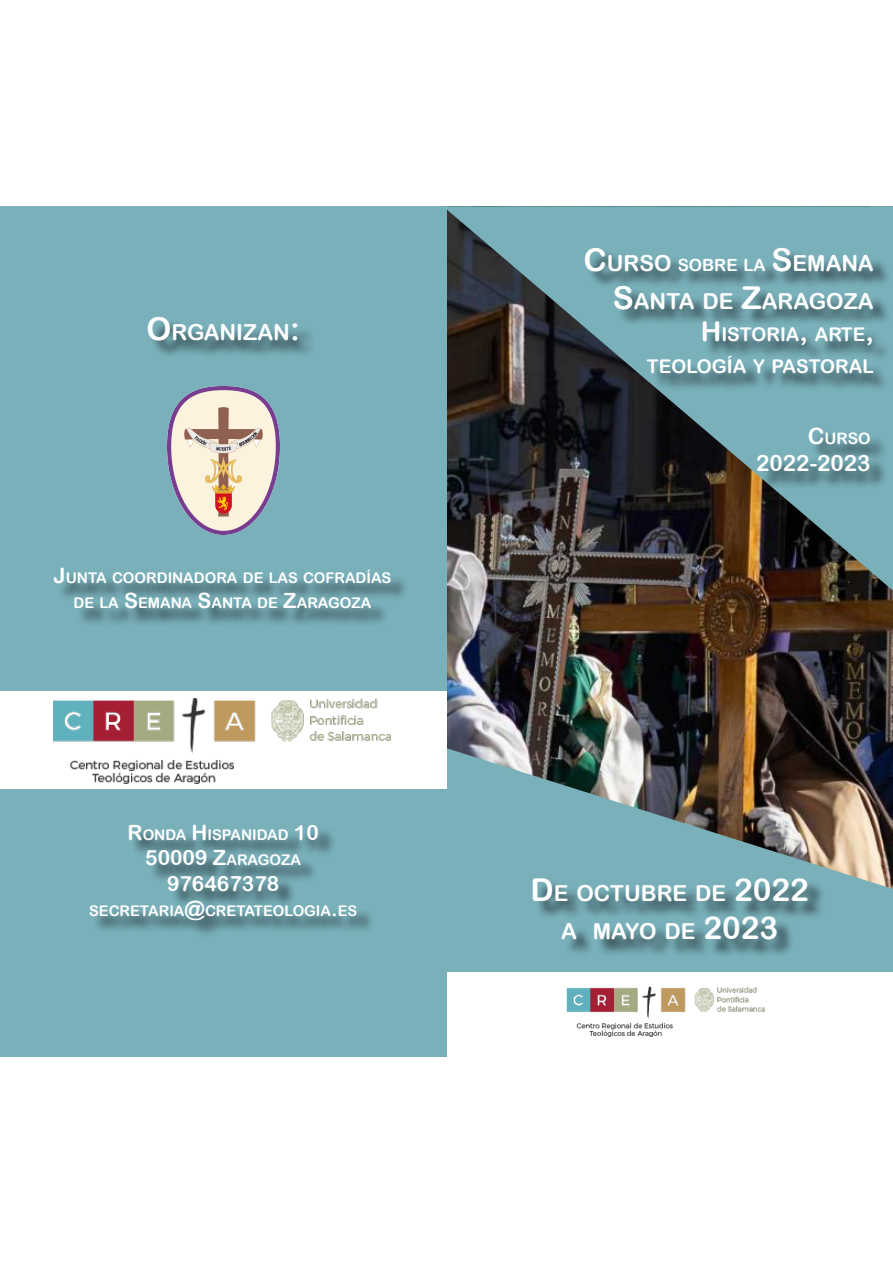
<style>
.page{position:relative;width:893px;height:1263px;background:#fff}
.page>*{position:absolute;margin:0;border:0;box-sizing:border-box;transform-origin:0 0}
.t1{font:22.5px "Arial Rounded MT Bold";color:#fff}
.t2{font:22.05px/37.8px "Arial Rounded MT Bold";color:#fff;text-align:right}
.t3{font:21px "Arial Rounded MT Bold";color:#fff}
.t4{font:18.9px/32.4px "Arial Rounded MT Bold";color:#fff;text-align:right}
.t5{font:15.75px "Arial Rounded MT Bold";color:#fff}
.t6{font:14.7px/25.2px "Arial Rounded MT Bold";color:#fff;text-align:center}
.s1{font-size:31.5px}
.s2{font-size:21px}
.s3{font-size:16.8px}
.s4{font-size:27px}
.s5{font-size:22.5px}
</style>
<div class="page">
<img style="left:446px;top:591px;width:447px;height:157px">
<svg style="left:446px;top:206px;width:447px;height:385px;background:#485658"></svg>
<div style="left:588px;top:250px;width:303px;height:142px;background:#231f20;opacity:.75"></div>
<div style="left:760px;top:431px;width:128px;height:58px;background:#231f20;opacity:.75"></div>
<img style="left:446px;top:748px;width:447px;height:224px">
<img style="left:566px;top:986px;width:199px;height:50px">
<div style="left:535px;top:880px;width:291px;height:77px;background:#231f20;opacity:.75"></div>
<div style="left:0;top:206px;width:446px;height:851px;background:#79b0ba"></div>
<div style="left:0;top:691px;width:446px;height:98px;background:#fff"></div>
<img style="left:53px;top:698px;width:338px;height:85px">
<div style="left:151px;top:319px;width:164px;height:39px;background:#231f20;opacity:.75"></div>
<img style="left:167px;top:386px;width:112px;height:148px">
<div style="left:57px;top:570px;width:352px;height:57px;background:#231f20;opacity:.75"></div>
<div style="left:92px;top:827px;width:283px;height:111px;background:#231f20;opacity:.75"></div>
<p class="t2" style="left:147px;top:313px;width:155px"><span class="s1">O</span>RGANIZAN<span class="s1">:</span></p>
<p class="t6" style="left:54px;top:565px;width:339px"><span class="s2">J</span>UNTA COORDINADORA DE LAS COFRADÍAS<br>DE LA <span class="s2">S</span>EMANA <span class="s2">S</span>ANTA DE <span class="s2">Z</span>ARAGOZA</p>
<p class="t6" style="left:128px;top:822px;width:193px"><span class="s2">R</span>ONDA <span class="s2">H</span>ISPANIDAD <span class="s2">10<br>50009 Z</span>ARAGOZA</p>
<p class="t3" style="left:167px;top:871px;width:114px">976467378</p>
<p class="t6" style="left:89px;top:898px;width:270px">SECRETARIA<span class="s2">@</span>CRETATEOLOGIA<span class="s2">.</span>ES</p>
<p class="t2" style="left:584px;top:244px;width:292px"><span class="s1">C</span>URSO <span class="s3">SOBRE LA</span> <span class="s1">S</span>EMANA<br><span class="s1">S</span>ANTA DE <span class="s1">Z</span>ARAGOZA</p>
<p class="t4" style="left:647px;top:318px;width:228px"><span class="s4">H</span>ISTORIA<span class="s4">,</span> ARTE<span class="s4">,<br></span>TEOLOGÍA Y PASTORAL</p>
<p class="t5" style="left:808px;top:429px;width:64px"><span class="s5">C</span>URSO</p>
<p class="t1" style="left:756px;top:449px;width:116px">2022-2023</p>
<p class="t2" style="left:531px;top:874px;width:280px;text-align:center"><span class="s1">D</span>E OCTUBRE DE <span class="s1">2022<br></span>A MAYO DE <span class="s1">2023</span></p>
</div>
